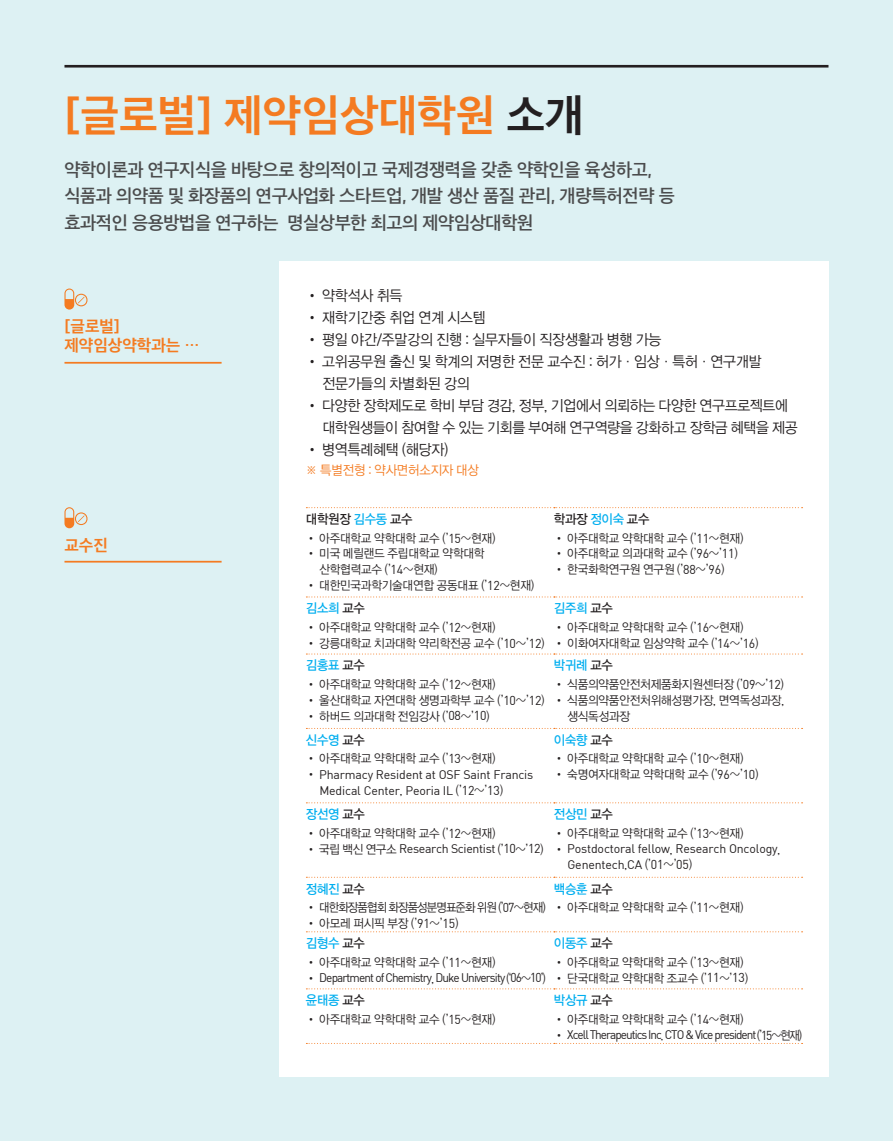
<style>
.page{position:relative;width:893px;height:1141px;background:#ddf1f3}
.page>*{position:absolute;margin:0;border:0;box-sizing:border-box;transform-origin:0 0}
.ÙÅÁ_Û{font:42px "SD Gothic Neoa g Bd";color:#f47b21}
.ÙÅÁ_Û-2{font:17.5px/26.2px "SD Gothic Neoa f Sm";letter-spacing:-.02em;color:#4b4c4d}
.ÙÅÁ_Û-3{font:15.75px "SD Gothic Neoa g Bd";color:#f47b21}
.ÙÅÁ_Û-4{font:14.88px/21.9px "YDVYGO12";letter-spacing:-.01em;color:#231f20;scale:.94 1}
.경력{font:13.12px "YDVYGO13";letter-spacing:-.015em;color:#00aeef;scale:.94 1}
.경력-2{font:13.12px "YDVYGO13";letter-spacing:-.015em;color:#231f20;scale:.94 1}
.ÙÅÁ_Û-5{font:13.12px "YDVYGO12";letter-spacing:-.01em;color:#f47b21;scale:.94 1}
.경력-3{font:12.25px/15.8px "YDVYGO12";letter-spacing:-.015em;color:#231f20;scale:.94 1}
.경력-4{font:12.25px/15.8px "Dinreg";letter-spacing:-.015em;color:#231f20}
.경력-5{font:12.25px "Dinreg";letter-spacing:-.085em;color:#231f20;scale:.96 1}
.경력-6{font:12.25px "Dinreg";letter-spacing:-.075em;color:#231f20;scale:.96 1}
.경력-7{font:12.25px "YDVYGO12";letter-spacing:-.07em;color:#231f20;scale:.94 1}
.s1{color:#231f20}
.s2{font-family:"Dinreg"}
.s3{color:#00aeef}
.s4{font-family:"Dinreg";font-size:12.78px}
.s5{font-family:"YDVYGO12"}
.s6{font-size:12.78px}
</style>
<div class="page">
<hr style="left:64px;top:65px;width:764px;height:3px;background:#231f20">
<div style="left:279px;top:261px;width:549px;height:815px;background:#fff"></div>
<svg style="left:64px;top:289px;width:24px;height:21px"></svg>
<hr style="left:64px;top:362px;width:158px;height:2px;background:#f47b21">
<svg style="left:64px;top:507px;width:24px;height:21px"></svg>
<hr style="left:64px;top:561px;width:158px;height:2px;background:#f47b21">
<svg style="left:306px;top:507px;width:497px;height:1px"></svg>
<svg style="left:306px;top:597px;width:497px;height:1px"></svg>
<svg style="left:306px;top:654px;width:497px;height:1px"></svg>
<svg style="left:306px;top:728px;width:497px;height:1px"></svg>
<svg style="left:306px;top:802px;width:497px;height:1px"></svg>
<svg style="left:306px;top:877px;width:497px;height:1px"></svg>
<svg style="left:306px;top:931px;width:497px;height:1px"></svg>
<svg style="left:306px;top:988px;width:497px;height:1px"></svg>
<svg style="left:306px;top:1043px;width:497px;height:1px"></svg>
<p class="ÙÅÁ_Û" style="left:64px;top:95px;width:521px">[글로벌] 제약임상대학원 <span class="s1">소개</span></p>
<p class="ÙÅÁ_Û-2" style="left:64px;top:157px;width:589px">약학이론과 연구지식을 바탕으로 창의적이고 국제경쟁력을 갖춘 약학인을 육성하고,</p>
<p class="ÙÅÁ_Û-2" style="left:64px;top:183px;width:612px">식품과 의약품 및 화장품의 연구사업화 스타트업, 개발 생산 품질 관리, 개량특허전략 등 효과적인 응용방법을 연구하는 명실상부한 최고의 제약임상대학원</p>
<p class="ÙÅÁ_Û-3" style="left:64px;top:319px;width:57px">[글로벌]</p>
<p class="ÙÅÁ_Û-3" style="left:64px;top:337px;width:136px">제약임상약학과는 …</p>
<p class="ÙÅÁ_Û-3" style="left:64px;top:537px;width:45px">교수진</p>
<p class="ÙÅÁ_Û-4" style="left:306px;top:284px;width:104px">• 약학석사 취득</p>
<p class="ÙÅÁ_Û-4" style="left:306px;top:306px;width:193px">• 재학기간중 취업 연계 시스템</p>
<p class="ÙÅÁ_Û-4" style="left:306px;top:328px;width:380px">• 평일 야간<span class="s2">/</span>주말강의 진행 : 실무자들이 직장생활과 병행 가능</p>
<p class="ÙÅÁ_Û-4" style="left:322px;top:350px;width:469px;text-indent:-16px">• 고위공무원 출신 및 학계의 저명한 전문 교수진 : 허가·임상·특허·연구개발 전문가들의 차별화된 강의</p>
<p class="ÙÅÁ_Û-4" style="left:322px;top:393px;width:507px;text-indent:-16px">• 다양한 장학제도로 학비 부담 경감, 정부, 기업에서 의뢰하는 다양한 연구프로젝트에 대학원생들이 참여할 수 있는 기회를 부여해 연구역량을 강화하고 장학금 혜택을 제공</p>
<p class="ÙÅÁ_Û-4" style="left:306px;top:437px;width:153px">• 병역특례혜택 (해당자)</p>
<p class="ÙÅÁ_Û-5" style="left:306px;top:461px;width:185px">※ 특별전형 : 약사면허소지자 대상</p>
<p class="경력-2" style="left:306px;top:510px;width:115px">대학원장 <span class="s3">김수동</span> 교수</p>
<p class="경력-3" style="left:306px;top:529px;width:203px">• 아주대학교 약학대학 교수 (’<span class="s4">15</span>~현재)</p>
<p class="경력-3" style="left:319px;top:545px;width:177px;text-indent:-13px">• 미국 메릴랜드 주립대학교 약학대학 산학협력교수 (’<span class="s4">14</span>~현재)</p>
<p class="경력-3" style="left:306px;top:577px;width:244px">• 대한민국과학기술대연합 공동대표 (’<span class="s4">12</span>~현재)</p>
<p class="경력" style="left:306px;top:600px;width:64px">김소희 <span class="s1">교수</span></p>
<p class="경력-3" style="left:306px;top:619px;width:203px">• 아주대학교 약학대학 교수 (’<span class="s4">12</span>~현재)</p>
<p class="경력-3" style="left:306px;top:634px;width:255px">• 강릉대학교 치과대학 약리학전공 교수 (’<span class="s4">10</span>~’<span class="s4">12</span>)</p>
<p class="경력" style="left:306px;top:657px;width:64px">김홍표 <span class="s1">교수</span></p>
<p class="경력-3" style="left:306px;top:676px;width:203px">• 아주대학교 약학대학 교수 (’<span class="s4">12</span>~현재)</p>
<p class="경력-3" style="left:306px;top:691px;width:255px">• 울산대학교 자연대학 생명과학부 교수 (’<span class="s4">10</span>~’<span class="s4">12</span>)</p>
<p class="경력-3" style="left:306px;top:707px;width:197px">• 하버드 의과대학 전임강사 (’<span class="s4">08</span>~’<span class="s4">10</span>)</p>
<p class="경력" style="left:306px;top:731px;width:64px">신수영 <span class="s1">교수</span></p>
<p class="경력-3" style="left:306px;top:750px;width:203px">• 아주대학교 약학대학 교수 (’<span class="s4">13</span>~현재)</p>
<p class="경력-4" style="left:319px;top:766px;width:215px;text-indent:-13px"><span class="s5">•</span> Pharmacy Resident at OSF Saint Francis<br>Medical Center<span class="s5">,</span> Peoria IL <span class="s5">(’</span><span class="s6">12</span><span class="s5">~’</span><span class="s6">13</span><span class="s5">)</span></p>
<p class="경력" style="left:306px;top:805px;width:64px">장선영 <span class="s1">교수</span></p>
<p class="경력-3" style="left:306px;top:824px;width:203px">• 아주대학교 약학대학 교수 (’<span class="s4">12</span>~현재)</p>
<p class="경력-4" style="left:306px;top:841px;width:239px"><span class="s5">• 국립 백신 연구소</span> Research Scientist <span class="s5">(’</span><span class="s6">10</span><span class="s5">~’</span><span class="s6">12</span><span class="s5">)</span></p>
<p class="경력" style="left:306px;top:880px;width:64px">정혜진 <span class="s1">교수</span></p>
<p class="경력-7" style="left:306px;top:899px;width:256px">• 대한화장품협회 화장품성분명표준화 위원 (’<span class="s4">07</span>~현재)</p>
<p class="경력-3" style="left:306px;top:915px;width:164px">• 아모레 퍼시픽 부장 (’<span class="s4">91</span>~’<span class="s4">15</span>)</p>
<p class="경력" style="left:306px;top:934px;width:64px">김형수 <span class="s1">교수</span></p>
<p class="경력-3" style="left:306px;top:953px;width:203px">• 아주대학교 약학대학 교수 (’<span class="s4">11</span>~현재)</p>
<p class="경력-6" style="left:306px;top:970px;width:251px"><span class="s5">•</span> Department of Chemistry<span class="s5">,</span> Duke University <span class="s5">(‘</span><span class="s6">06</span><span class="s5">~</span><span class="s6">10</span><span class="s5">’)</span></p>
<p class="경력" style="left:306px;top:992px;width:64px">윤태종 <span class="s1">교수</span></p>
<p class="경력-3" style="left:306px;top:1010px;width:203px">• 아주대학교 약학대학 교수 (’<span class="s4">15</span>~현재)</p>
<p class="경력-2" style="left:554px;top:510px;width:103px">학과장 <span class="s3">정이숙</span> 교수</p>
<p class="경력-3" style="left:554px;top:529px;width:203px">• 아주대학교 약학대학 교수 (’<span class="s4">11</span>~현재)</p>
<p class="경력-3" style="left:554px;top:545px;width:197px">• 아주대학교 의과대학 교수 (’<span class="s4">96</span>~’<span class="s4">11</span>)</p>
<p class="경력-3" style="left:554px;top:561px;width:183px">• 한국화학연구원 연구원 (’<span class="s4">88</span>~’<span class="s4">96</span>)</p>
<p class="경력" style="left:554px;top:600px;width:64px">김주희 <span class="s1">교수</span></p>
<p class="경력-3" style="left:554px;top:619px;width:203px">• 아주대학교 약학대학 교수 (’<span class="s4">16</span>~현재)</p>
<p class="경력-3" style="left:554px;top:634px;width:219px">• 이화여자대학교 임상약학 교수 (’<span class="s4">14</span>~’<span class="s4">16</span>)</p>
<p class="경력" style="left:554px;top:657px;width:64px">박귀례 <span class="s1">교수</span></p>
<p class="경력-3" style="left:554px;top:676px;width:246px">• 식품의약품안전처제품화지원센터장 (’<span class="s4">09</span>~’<span class="s4">12</span>)</p>
<p class="경력-3" style="left:567px;top:691px;width:232px;text-indent:-13px">• 식품의약품안전처위해성평가장, 면역독성과장, 생식독성과장</p>
<p class="경력" style="left:554px;top:731px;width:64px">이숙향 <span class="s1">교수</span></p>
<p class="경력-3" style="left:554px;top:750px;width:203px">• 아주대학교 약학대학 교수 (’<span class="s4">10</span>~현재)</p>
<p class="경력-3" style="left:554px;top:766px;width:219px">• 숙명여자대학교 약학대학 교수 (’<span class="s4">96</span>~’<span class="s4">10</span>)</p>
<p class="경력" style="left:554px;top:805px;width:64px">전상민 <span class="s1">교수</span></p>
<p class="경력-3" style="left:554px;top:824px;width:203px">• 아주대학교 약학대학 교수 (’<span class="s4">13</span>~현재)</p>
<p class="경력-4" style="left:567px;top:841px;width:214px;text-indent:-13px"><span class="s5">•</span> Postdoctoral fellow<span class="s5">,</span> Research Oncology<span class="s5">,<br></span>Genentech<span class="s5">,</span>CA <span class="s5">(’</span><span class="s6">01</span><span class="s5">~’</span><span class="s6">05</span><span class="s5">)</span></p>
<p class="경력" style="left:554px;top:880px;width:64px">백승훈 <span class="s1">교수</span></p>
<p class="경력-3" style="left:554px;top:899px;width:203px">• 아주대학교 약학대학 교수 (’<span class="s4">11</span>~현재)</p>
<p class="경력" style="left:554px;top:934px;width:64px">이동주 <span class="s1">교수</span></p>
<p class="경력-3" style="left:554px;top:953px;width:203px">• 아주대학교 약학대학 교수 (’<span class="s4">13</span>~현재)</p>
<p class="경력-3" style="left:554px;top:969px;width:208px">• 단국대학교 약학대학 조교수 (’<span class="s4">11</span>~’<span class="s4">13</span>)</p>
<p class="경력" style="left:554px;top:992px;width:64px">박상규 <span class="s1">교수</span></p>
<p class="경력-3" style="left:554px;top:1010px;width:203px">• 아주대학교 약학대학 교수 (’<span class="s4">14</span>~현재)</p>
<p class="경력-5" style="left:554px;top:1027px;width:260px"><span class="s5">•</span> Xcell Therapeutics Inc<span class="s5">.</span> CTO &amp; Vice president <span class="s5">(’</span><span class="s6">15</span><span class="s5">~현재)</span></p>
</div>
